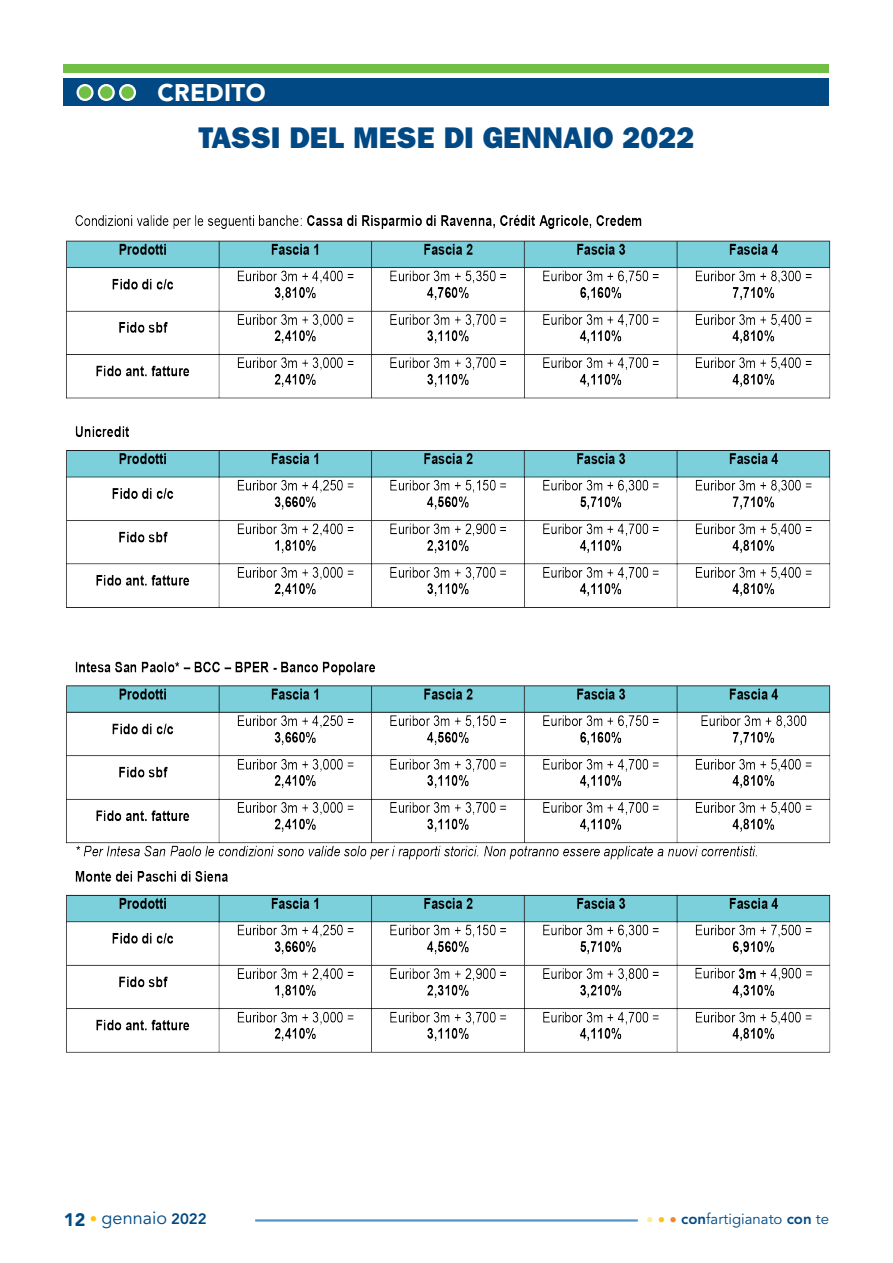
<style>
.page{position:relative;width:893px;height:1263px;background:#fff}
.page>*{position:absolute;margin:0;border:0;box-sizing:border-box;transform-origin:0 0}
.t1{font:30px "ITC Franklin Gothic Std Hvy";color:#014984}
.t2{font:900 24px "Avenir LT Std";letter-spacing:.015em;color:#fff}
.t3{font:18px "Avenir LT Std";color:#014984}
.t4{font:15px "Avenir LT Std";color:#014984}
.s1{font-weight:900}
.s2{font-size:15px;color:#fec210}
.s3{font-weight:800;font-size:15px}
.s4{color:#ffec96}
.s5{color:#fec210}
.s6{color:#ec892d}
.s7{font-weight:800}
</style>
<div class="page">
<hr style="left:255px;top:1219px;width:383px;height:2px;background:#5496c8">
<div style="left:64px;top:79px;width:765px;height:27px;background:#014984"></div>
<div style="left:64px;top:64px;width:765px;height:8px;background:#71bf44"></div>
<svg style="left:78px;top:85px;width:14px;height:15px"></svg>
<div style="left:77px;top:84px;width:17px;height:17px;border:2px solid #fff;border-radius:50%"></div>
<div style="left:99px;top:85px;width:15px;height:15px;background:#71bf44;border-radius:50%"></div>
<div style="left:98px;top:84px;width:17px;height:17px;border:2px solid #fff;border-radius:50%"></div>
<div style="left:120px;top:85px;width:15px;height:15px;background:#71bf44;border-radius:50%"></div>
<div style="left:119px;top:84px;width:17px;height:17px;border:2px solid #fff;border-radius:50%"></div>
<img style="left:66px;top:214px;width:765px;height:839px">
<p class="t2" style="left:157px;top:78px;width:110px">CREDITO</p>
<p class="t1" style="left:198px;top:120px;width:498px">TASSI DEL MESE DI GENNAIO 2022</p>
<p class="t3" style="left:64px;top:1207px;width:144px"><span class="s1">12</span> <span class="s2">•</span> gennaio <span class="s3">2022</span></p>
<p class="t4" style="left:646px;top:1210px;width:184px"><span class="s4">•</span> <span class="s5">•</span> <span class="s6">•</span> <span class="s7">con</span>fartigianato <span class="s7">con</span> te</p>
</div>
